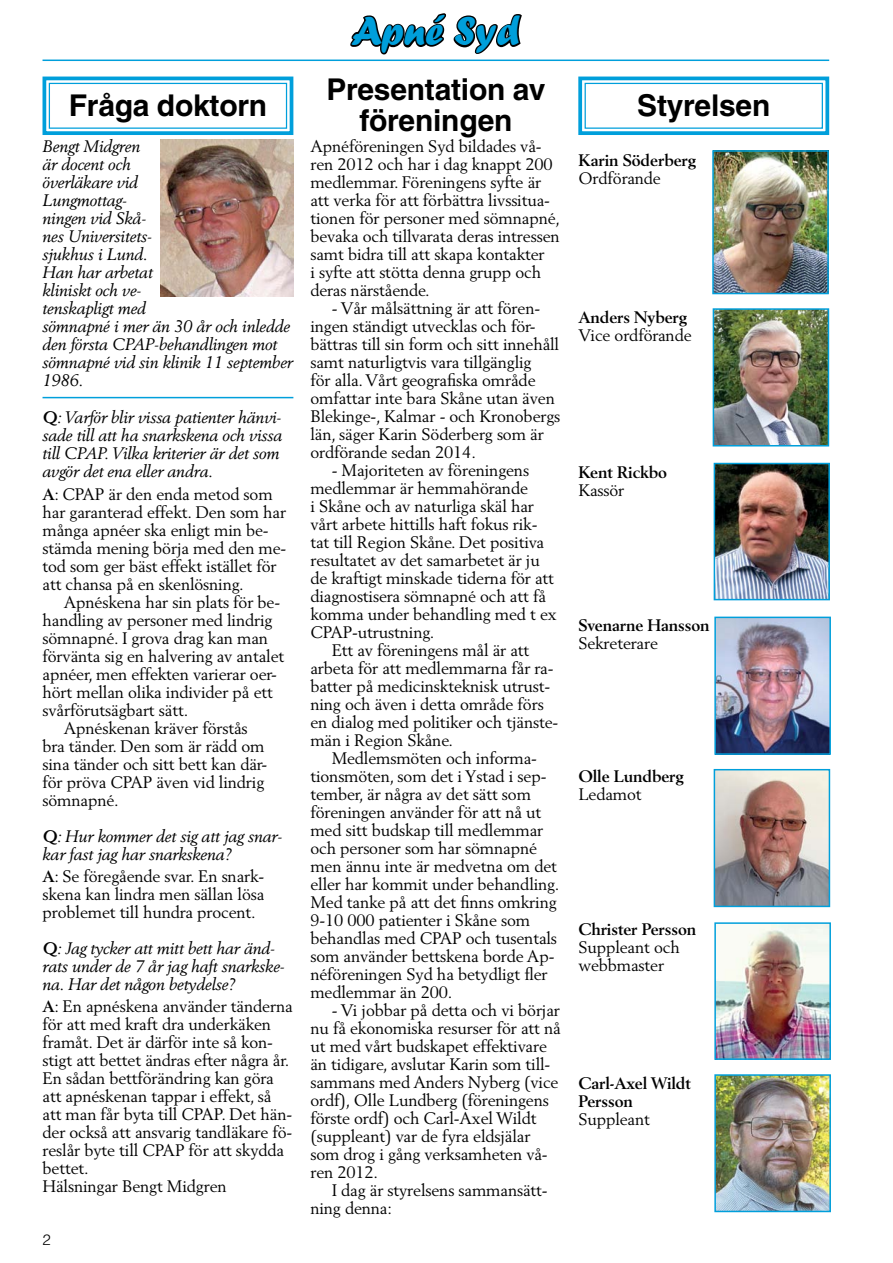
<style>
.page{position:relative;width:893px;height:1263px;background:#fff}
.page>*{position:absolute;margin:0;border:0;box-sizing:border-box;transform-origin:0 0}
.t1{font:42px "Forte";color:#009fdb}
.t2{font:700 30px/31.5px "Helvetica";letter-spacing:-.01em;color:#000;text-align:center}
.t3{font:16.5px/18px "Berling";letter-spacing:-.01em;color:#000}
.t4{font:italic 16.5px/18px "Berling";letter-spacing:-.01em;color:#000}
.t5{font:700 16.5px/18px "Berling";letter-spacing:-.01em;color:#000}
.t6{font:300 15px "Helvetica";color:#000}
.s1{font-weight:700}
</style>
<div class="page">
<svg style="left:350px;top:13px;width:172px;height:42px"></svg>
<hr style="left:43px;top:60px;width:786px;height:1px;background:#009fdb">
<svg style="left:42px;top:76px;width:252px;height:59px"></svg>
<div style="left:49px;top:83px;width:238px;height:46px;border:1px solid #009fdb"></div>
<img style="left:160px;top:139px;width:133px;height:158px">
<hr style="left:43px;top:397px;width:250px;height:1px;background:#009fdb">
<img style="left:716px;top:311px;width:110px;height:132px">
<div style="left:713px;top:308px;width:116px;height:138px;border:2px solid #009fdb"></div>
<img style="left:717px;top:772px;width:110px;height:132px">
<div style="left:714px;top:769px;width:116px;height:138px;border:2px solid #009fdb"></div>
<img style="left:715px;top:153px;width:111px;height:138px">
<div style="left:712px;top:150px;width:117px;height:144px;border:2px solid #009fdb"></div>
<svg style="left:578px;top:76px;width:252px;height:59px"></svg>
<div style="left:585px;top:83px;width:238px;height:46px;border:1px solid #009fdb"></div>
<img style="left:717px;top:620px;width:111px;height:132px">
<div style="left:714px;top:617px;width:117px;height:138px;border:2px solid #009fdb"></div>
<img style="left:717px;top:1077px;width:111px;height:132px">
<div style="left:714px;top:1074px;width:117px;height:138px;border:2px solid #009fdb"></div>
<img style="left:717px;top:925px;width:111px;height:132px">
<div style="left:714px;top:922px;width:117px;height:138px;border:2px solid #009fdb"></div>
<img style="left:717px;top:466px;width:110px;height:131px">
<div style="left:714px;top:463px;width:116px;height:137px;border:2px solid #009fdb"></div>
<h2 class="t2" style="left:69px;top:89px;width:200px">Fråga doktorn</h2>
<p class="t4" style="left:43px;top:138px;width:252px">Bengt Midgren<br>är docent och<br>överläkare vid<br>Lungmottag-<br>ningen vid Skå-<br>nes Universitets-<br>sjukhus i Lund.<br>Han har arbetat<br>kliniskt och ve-<br>tenskapligt med<br>sömnapné i mer än 30 år och inledde den första CPAP-behandlingen mot sömnapné vid sin klinik 11 september<br>1986.</p>
<p class="t4" style="left:43px;top:409px;width:241px"><span class="s1">Q</span>: Varför blir vissa patienter hänvi&shy;sade till att ha snarkskena och vissa till CPAP. Vilka kriterier är det som avgör det ena eller andra.</p>
<p class="t3" style="left:43px;top:485px;width:245px"><span class="s1">A</span>: CPAP är den enda metod som har garanterad effekt. Den som har många apnéer ska enligt min be&shy;stämda mening börja med den me&shy;tod som ger bäst effekt istället för att chansa på en skenlösning.</p>
<p class="t3" style="left:64px;top:593px;width:218px">Apnéskena har sin plats för be-</p>
<p class="t3" style="left:43px;top:611px;width:231px">handling av personer med lindrig</p>
<p class="t3" style="left:43px;top:629px;width:227px">sömnapné. I grova drag kan man</p>
<p class="t3" style="left:43px;top:647px;width:243px">förvänta sig en halvering av antalet</p>
<p class="t3" style="left:43px;top:665px;width:236px">apnéer, men effekten varierar oer-</p>
<p class="t3" style="left:43px;top:683px;width:232px">hört mellan olika individer på ett</p>
<p class="t3" style="left:43px;top:701px;width:147px">svårförutsägbart sätt.</p>
<p class="t3" style="left:64px;top:719px;width:185px">Apnéskenan kräver förstås</p>
<p class="t3" style="left:43px;top:737px;width:224px">bra tänder. Den som är rädd om</p>
<p class="t3" style="left:43px;top:755px;width:226px">sina tänder och sitt bett kan där-</p>
<p class="t3" style="left:43px;top:773px;width:223px">för pröva CPAP även vid lindrig</p>
<p class="t3" style="left:43px;top:791px;width:78px">sömnapné.</p>
<p class="t4" style="left:43px;top:827px;width:241px"><span class="s1">Q</span>: Hur kommer det sig att jag snar&shy;kar fast jag har snarkskena?</p>
<p class="t3" style="left:43px;top:867px;width:223px;text-align:justify"><span class="s1">A</span>: Se föregående svar. En snark&shy;skena kan lindra men sällan lösa problemet till hundra procent.</p>
<p class="t4" style="left:43px;top:939px;width:244px"><span class="s1">Q</span>: Jag tycker att mitt bett har änd&shy;rats under de 7 år jag haft snarkske&shy;na. Har det någon betydelse?</p>
<p class="t3" style="left:43px;top:997px;width:252px"><span class="s1">A</span>: En apnéskena använder tänderna för att med kraft dra underkäken framåt. Det är därför inte så kon&shy;stigt att bettet ändras efter några år.<br>En sådan bettförändring kan göra att apnéskenan tappar i effekt, så att man får byta till CPAP. Det hän&shy;der också att ansvarig tandläkare fö&shy;reslår byte till CPAP för att skydda bettet.<br>Hälsningar Bengt Midgren</p>
<p class="t6" style="left:43px;top:1230px;width:10px">2</p>
<h1 class="t1" style="left:351px;top:7px;width:171px">Apné Syd</h1>
<h2 class="t2" style="left:326px;top:73px;width:221px">Presentation av föreningen</h2>
<p class="t3" style="left:310px;top:137px;width:251px">Apnéföreningen Syd bildades vå&shy;ren 2012 och har i dag knappt 200 medlemmar. Föreningens syfte är att verka för att förbättra livssitua&shy;tionen för personer med sömnapné, bevaka och tillvarata deras intressen samt bidra till att skapa kontakter<br>i syfte att stötta denna grupp och deras närstående.</p>
<p class="t3" style="left:310px;top:299px;width:251px;text-indent:21px">- Vår målsättning är att fören&shy;ingen ständigt utvecklas och för&shy;bättras till sin form och sitt innehåll samt naturligtvis vara tillgänglig<br>för alla. Vårt geografiska område omfattar inte bara Skåne utan även Blekinge-, Kalmar - och Kronobergs län, säger Karin Söderberg som är ordförande sedan 2014.</p>
<p class="t3" style="left:332px;top:461px;width:199px">- Majoriteten av föreningens</p>
<p class="t3" style="left:310px;top:479px;width:219px">medlemmar är hemmahörande</p>
<p class="t3" style="left:310px;top:497px;width:225px">i Skåne och av naturliga skäl har</p>
<p class="t3" style="left:310px;top:515px;width:229px">vårt arbete hittills haft fokus rik-</p>
<p class="t3" style="left:310px;top:533px;width:235px">tat till Region Skåne. Det positiva</p>
<p class="t3" style="left:310px;top:551px;width:231px">resultatet av det samarbetet är ju</p>
<p class="t3" style="left:310px;top:569px;width:245px">de kraftigt minskade tiderna för att</p>
<p class="t3" style="left:310px;top:587px;width:237px">diagnostisera sömnapné och att få</p>
<p class="t3" style="left:310px;top:605px;width:248px">komma under behandling med t ex</p>
<p class="t3" style="left:310px;top:623px;width:125px">CPAP-utrustning.</p>
<p class="t3" style="left:332px;top:641px;width:199px">Ett av föreningens mål är att</p>
<p class="t3" style="left:310px;top:659px;width:245px">arbeta för att medlemmarna får ra-</p>
<p class="t3" style="left:310px;top:677px;width:241px">batter på medicinskteknisk utrust-</p>
<p class="t3" style="left:310px;top:695px;width:235px">ning och även i detta område förs</p>
<p class="t3" style="left:310px;top:713px;width:249px">en dialog med politiker och tjänste-</p>
<p class="t3" style="left:310px;top:731px;width:144px">män i Region Skåne.</p>
<p class="t3" style="left:332px;top:749px;width:207px">Medlemsmöten och informa-</p>
<p class="t3" style="left:310px;top:767px;width:238px">tionsmöten, som det i Ystad i sep-</p>
<p class="t3" style="left:310px;top:785px;width:222px">tember, är några av det sätt som</p>
<p class="t3" style="left:310px;top:803px;width:232px">föreningen använder för att nå ut</p>
<p class="t3" style="left:310px;top:821px;width:234px">med sitt budskap till medlemmar</p>
<p class="t3" style="left:310px;top:839px;width:228px">och personer som har sömnapné</p>
<p class="t3" style="left:310px;top:857px;width:248px">men ännu inte är medvetna om det</p>
<p class="t3" style="left:310px;top:875px;width:250px">eller har kommit under behandling.</p>
<p class="t3" style="left:310px;top:893px;width:248px">Med tanke på att det finns omkring</p>
<p class="t3" style="left:310px;top:911px;width:221px">9-10 000 patienter i Skåne som</p>
<p class="t3" style="left:310px;top:929px;width:248px">behandlas med CPAP och tusentals</p>
<p class="t3" style="left:310px;top:947px;width:246px">som använder bettskena borde Ap-</p>
<p class="t3" style="left:310px;top:965px;width:239px">néföreningen Syd ha betydligt fler</p>
<p class="t3" style="left:310px;top:983px;width:143px">medlemmar än 200.</p>
<p class="t3" style="left:310px;top:1001px;width:252px;text-indent:21px">- Vi jobbar på detta och vi börjar nu få ekonomiska resurser för att nå ut med vårt budskapet effektivare än tidigare, avslutar Karin som till&shy;sammans med Anders Nyberg (vice ordf), Olle Lundberg (föreningens förste ordf) och Carl-Axel Wildt (suppleant) var de fyra eldsjälar som drog i gång verksamheten vå&shy;ren 2012.</p>
<p class="t3" style="left:310px;top:1181px;width:239px;text-indent:21px">I dag är styrelsens sammansätt&shy;ning denna:</p>
<h2 class="t2" style="left:637px;top:89px;width:135px">Styrelsen</h2>
<p class="t5" style="left:578px;top:151px;width:120px">Karin Söderberg</p>
<p class="t3" style="left:578px;top:169px;width:84px">Ordförande</p>
<p class="t5" style="left:578px;top:308px;width:111px">Anders Nyberg</p>
<p class="t3" style="left:578px;top:326px;width:115px">Vice ordförande</p>
<p class="t5" style="left:578px;top:463px;width:90px">Kent Rickbo</p>
<p class="t3" style="left:578px;top:481px;width:48px">Kassör</p>
<p class="t5" style="left:578px;top:616px;width:133px">Svenarne Hansson</p>
<p class="t3" style="left:578px;top:634px;width:81px">Sekreterare</p>
<p class="t5" style="left:578px;top:767px;width:107px">Olle Lundberg</p>
<p class="t3" style="left:578px;top:785px;width:65px">Ledamot</p>
<p class="t5" style="left:578px;top:920px;width:119px">Christer Persson</p>
<p class="t3" style="left:578px;top:938px;width:103px">Suppleant och webbmaster</p>
<p class="t5" style="left:578px;top:1074px;width:114px">Carl-Axel Wildt<br>Persson</p>
<p class="t3" style="left:578px;top:1110px;width:73px">Suppleant</p>
</div>
